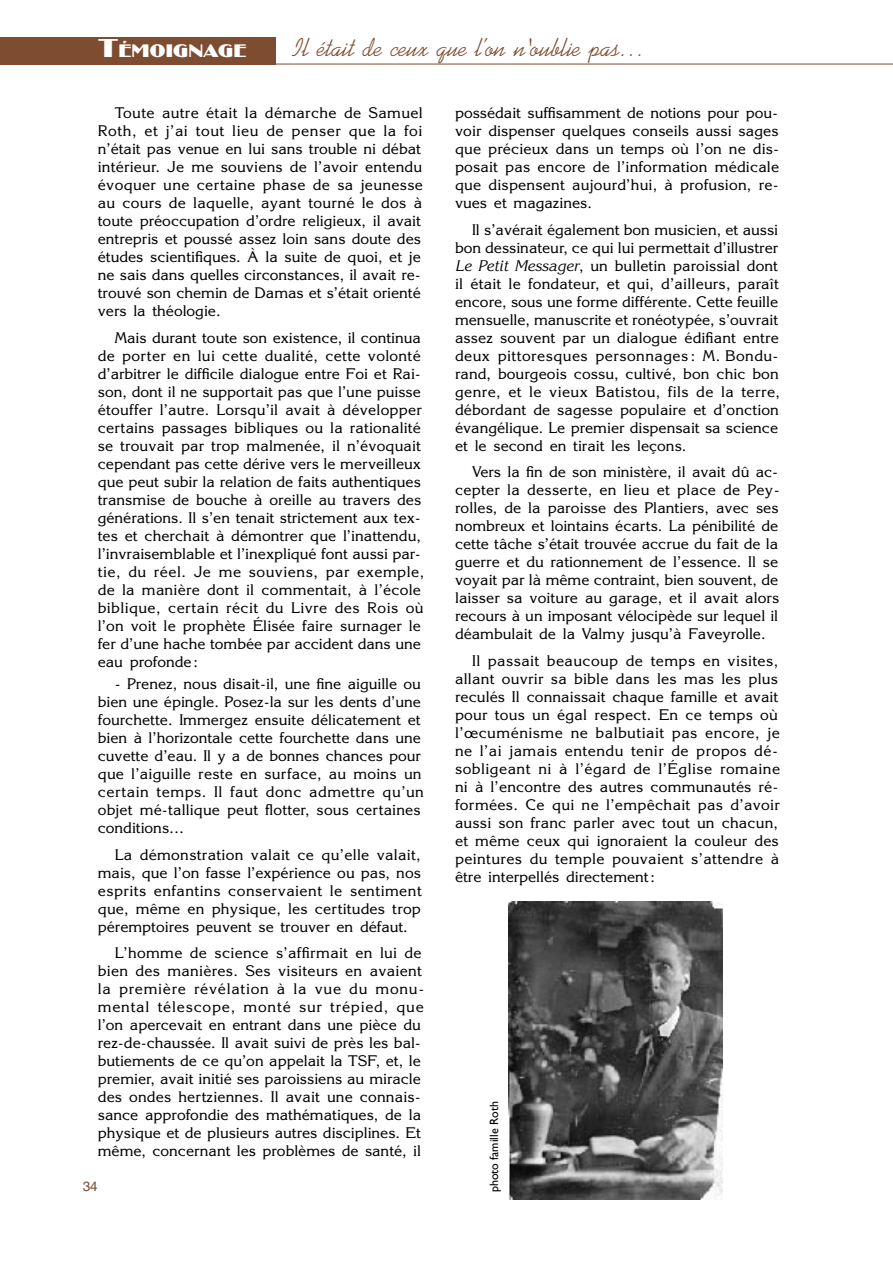
<style>
.page{position:relative;width:893px;height:1263px;background:#fff}
.page>*{position:absolute;margin:0;border:0;box-sizing:border-box;transform-origin:0 0}
.t1{font:25.5px "Kaufmann";color:#7d4c31}
.t2{font:18.9px "Binner";color:#fff;scale:1.2 1}
.t3{font:15px/18px "Korinna";letter-spacing:.005em;color:#000}
.t4{font:13.5px "Helvetica";color:#7d4c31}
.t5{font:12px "Gill Sans";color:#000}
.s1{font-size:27px}
.s2{font-style:italic}
</style>
<div class="page">
<div style="left:0;top:37px;width:276px;height:28px;background:#7d4c31"></div>
<hr style="left:0;top:64px;width:893px;height:1px;background:#7d4c31">
<img style="left:509px;top:901px;width:214px;height:298px">
<p class="t2" style="left:98px;top:40px;width:125px"><span class="s1">T</span>ÉMOIGNAGE</p>
<h1 class="t1" style="left:294px;top:33px;width:353px">Il était de ceux que l’on n'oublie pas…</h1>
<p class="t3" style="left:98px;top:104px;width:327px;text-indent:17px">Toute autre était la démarche de Samuel Roth, et j’ai tout lieu de penser que la foi n’était pas venue en lui sans trouble ni débat intérieur. Je me souviens de l’avoir entendu évoquer une certaine phase de sa jeunesse au cours de laquelle, ayant tourné le dos à toute préoccupation d’ordre religieux, il avait entrepris et poussé assez loin sans doute des études scientifiques. À la suite de quoi, et je ne sais dans quelles circonstances, il avait re&shy;trouvé son chemin de Damas et s’était orienté vers la théologie.</p>
<p class="t3" style="left:98px;top:328px;width:328px;text-indent:17px">Mais durant toute son existence, il continua de porter en lui cette dualité, cette volonté d’arbitrer le difficile dialogue entre Foi et Rai&shy;son, dont il ne supportait pas que l’une puisse étouffer l’autre. Lorsqu’il avait à développer certains passages bibliques ou la rationalité se trouvait par trop malmenée, il n’évoquait cependant pas cette dérive vers le merveilleux que peut subir la relation de faits authentiques transmise de bouche à oreille au travers des générations. Il s’en tenait strictement aux tex&shy;tes et cherchait à démontrer que l’inattendu, l’invraisemblable et l’inexpliqué font aussi par&shy;tie, du réel. Je me souviens, par exemple, de la manière dont il commentait, à l’école biblique, certain récit du Livre des Rois où l’on voit le prophète Élisée faire surnager le fer d’une hache tombée par accident dans une eau profonde :</p>
<p class="t3" style="left:98px;top:674px;width:328px;text-indent:17px">- Prenez, nous disait-il, une fine aiguille ou bien une épingle. Posez-la sur les dents d’une fourchette. Immergez ensuite délicatement et bien à l’horizontale cette fourchette dans une cuvette d’eau. Il y a de bonnes chances pour que l’aiguille reste en surface, au moins un certain temps. Il faut donc admettre qu’un objet mé-tallique peut flotter, sous certaines conditions…</p>
<p class="t3" style="left:98px;top:845px;width:326px;text-align:justify;text-indent:17px">La démonstration valait ce qu’elle valait, mais, que l’on fasse l’expérience ou pas, nos esprits enfantins conservaient le sentiment que, même en physique, les certitudes trop péremptoires peuvent se trouver en défaut.</p>
<p class="t3" style="left:98px;top:943px;width:328px;text-indent:17px">L’homme de science s’affirmait en lui de bien des manières. Ses visiteurs en avaient la première révélation à la vue du monu&shy;mental télescope, monté sur trépied, que l’on apercevait en entrant dans une pièce du rez-de-chaussée. Il avait suivi de près les bal&shy;butiements de ce qu’on appelait la TSF, et, le premier, avait initié ses paroissiens au miracle des ondes hertziennes. Il avait une connais&shy;sance approfondie des mathématiques, de la physique et de plusieurs autres disciplines. Et même, concernant les problèmes de santé, il</p>
<p class="t4" style="left:83px;top:1178px;width:17px">34</p>
<p class="t3" style="left:455px;top:104px;width:326px;text-align:justify">possédait suffisamment de notions pour pou&shy;voir dispenser quelques conseils aussi sages que précieux dans un temps où l’on ne dis&shy;posait pas encore de l’information médicale que dispensent aujourd’hui, à profusion, re&shy;vues et magazines.</p>
<p class="t3" style="left:455px;top:220px;width:327px;text-indent:17px">Il s’avérait également bon musicien, et aussi bon dessinateur, ce qui lui permettait d’illustrer <span class="s2">Le Petit Messager</span>, un bulletin paroissial dont il était le fondateur, et qui, d’ailleurs, paraît encore, sous une forme différente. Cette feuille mensuelle, manuscrite et ronéotypée, s’ouvrait assez souvent par un dialogue édifiant entre deux pittoresques personnages : M. Bondu&shy;rand, bourgeois cossu, cultivé, bon chic bon genre, et le vieux Batistou, fils de la terre, débordant de sagesse populaire et d’onction évangélique. Le premier dispensait sa science et le second en tirait les leçons.</p>
<p class="t3" style="left:455px;top:463px;width:326px;text-indent:17px">Vers la fin de son ministère, il avait dû ac&shy;cepter la desserte, en lieu et place de Pey&shy;rolles, de la paroisse des Plantiers, avec ses nombreux et lointains écarts. La pénibilité de cette tâche s’était trouvée accrue du fait de la guerre et du rationnement de l’essence. Il se voyait par là même contraint, bien souvent, de laisser sa voiture au garage, et il avait alors recours à un imposant vélocipède sur lequel il déambulait de la Valmy jusqu’à Faveyrolle.</p>
<p class="t3" style="left:455px;top:651px;width:327px;text-indent:17px">Il passait beaucoup de temps en visites, allant ouvrir sa bible dans les mas les plus reculés Il connaissait chaque famille et avait pour tous un égal respect. En ce temps où l’œcuménisme ne balbutiait pas encore, je ne l’ai jamais entendu tenir de propos dé&shy;sobligeant ni à l’égard de l’Église romaine ni à l’encontre des autres communautés ré&shy;formées. Ce qui ne l’empêchait pas d’avoir aussi son franc parler avec tout un chacun, et même ceux qui ignoraient la couleur des peintures du temple pouvaient s’attendre à être interpellés directement :</p>
<p class="t5" style="left:487px;top:1192px;width:92px;rotate:-90deg">photo famille Roth</p>
</div>
